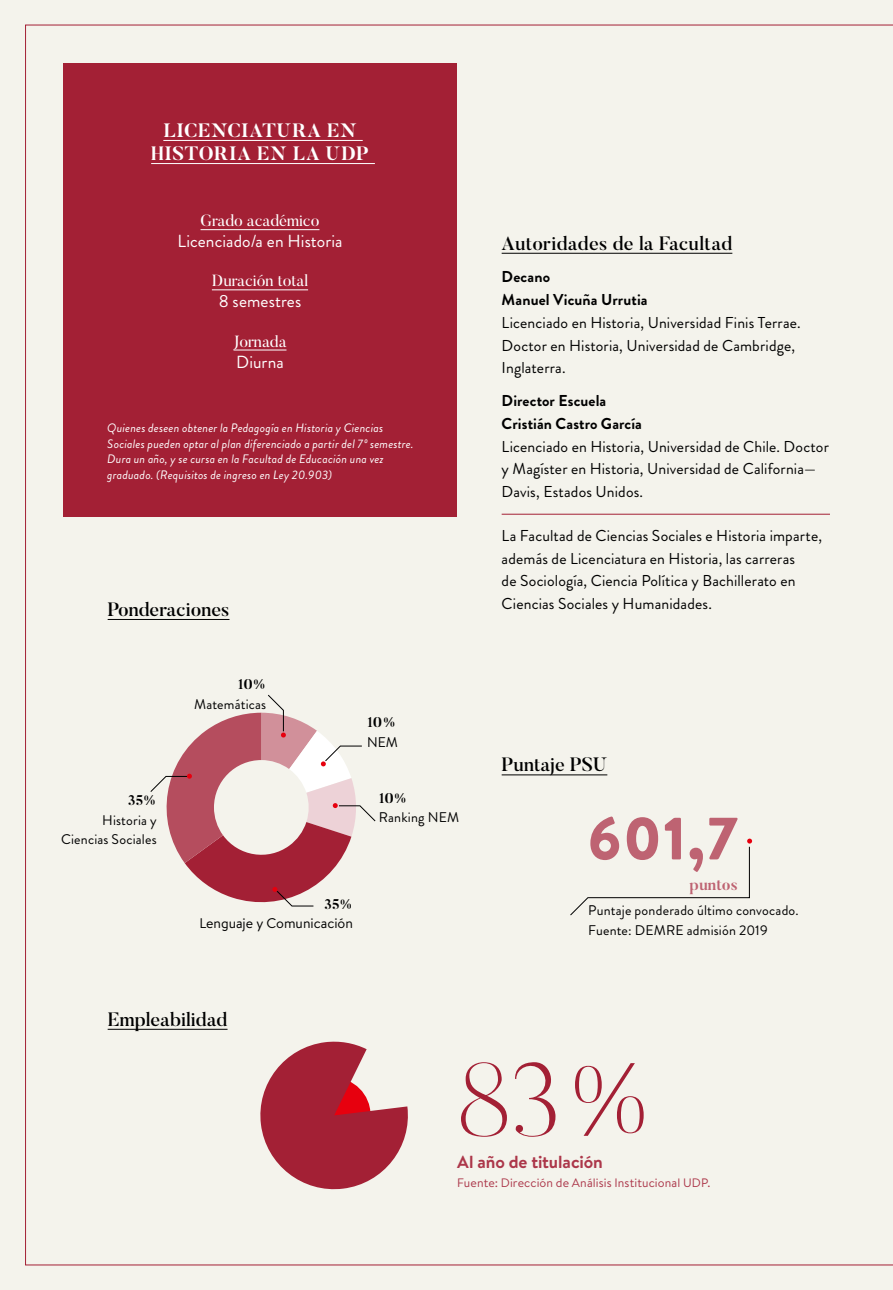
<style>
.page{position:relative;width:893px;height:1290px;background:#f4f3ec}
.page>*{position:absolute;margin:0;border:0;box-sizing:border-box;transform-origin:0 0}
.t1{font:200 103.25px "Butler";color:#a32035}
.t2{font:900 59.5px "Brandon Text";color:#be6372}
.t3{font:500 19.25px "Butler";color:#000}
.t4{font:700 19.25px/23.1px "Butler";letter-spacing:.03em;color:#fff;text-align:center}
.t5{font:17.5px "Brandon Grotesque";letter-spacing:.005em;color:#fff}
.t6{font:700 17.5px "Brandon Text";letter-spacing:-.005em;color:#ac374a}
.t7{font:16.1px "Butler";color:#fff}
.t8{font:15.75px/22.8px "Brandon Grotesque";letter-spacing:.01em;color:#000}
.t9{font:700 15.75px/22.8px "Brandon Grotesque";letter-spacing:.005em;color:#000}
.t10{font:700 15.75px "Butler";color:#be6372}
.t11{font:14px/19.2px "Brandon Grotesque";letter-spacing:.015em;color:#000}
.t12{font:14px "Brandon Text";color:#000}
.t13{font:700 14px "Butler";color:#000}
.t14{font:italic 12.25px/15.8px "Brandon Grotesque";letter-spacing:.015em;color:#fff}
.t15{font:12.25px "Brandon Text";letter-spacing:.01em;color:#ac374a}
</style>
<div class="page">
<div style="left:63px;top:63px;width:394px;height:453px;background:#a32035"></div>
<hr style="left:201px;top:229px;width:118px;height:1px;background:#fff">
<hr style="left:212px;top:289px;width:96px;height:1px;background:#fff">
<hr style="left:233px;top:350px;width:53px;height:1px;background:#fff">
<hr style="left:163px;top:140px;width:200px;height:1px;background:#fff">
<hr style="left:151px;top:163px;width:224px;height:1px;background:#fff">
<hr style="left:502px;top:774px;width:105px;height:1px;background:#000">
<hr style="left:108px;top:619px;width:121px;height:1px;background:#000">
<hr style="left:108px;top:1029px;width:120px;height:1px;background:#000">
<svg style="left:570px;top:838px;width:182px;height:78px"></svg>
<svg style="left:150px;top:694px;width:226px;height:213px"></svg>
<svg style="left:260px;top:1041px;width:148px;height:149px"></svg>
<hr style="left:502px;top:253px;width:230px;height:1px;background:#000">
<hr style="left:502px;top:514px;width:328px;height:1px;background:#a32035">
<p class="t4" style="left:151px;top:119px;width:219px">LICENCIATURA EN<br>HISTORIA EN LA UDP</p>
<p class="t7" style="left:201px;top:210px;width:120px">Grado académico</p>
<p class="t5" style="left:177px;top:229px;width:167px">Licenciado/a en Historia</p>
<p class="t7" style="left:212px;top:271px;width:98px">Duración total</p>
<p class="t5" style="left:219px;top:289px;width:84px">8 semestres</p>
<p class="t7" style="left:233px;top:331px;width:55px">Jornada</p>
<p class="t5" style="left:236px;top:349px;width:49px">Diurna</p>
<p class="t14" style="left:107px;top:420px;width:308px">Quienes deseen obtener la Pedagogía en Historia y Ciencias Sociales pueden optar al plan diferenciado a partir del 7º semestre.<br>Dura un año, y se cursa en la Facultad de Educación una vez graduado. (Requisitos de ingreso en Ley 20.903)</p>
<p class="t3" style="left:108px;top:597px;width:123px">Ponderaciones</p>
<p class="t13" style="left:128px;top:791px;width:30px">35%</p>
<p class="t11" style="left:61px;top:810px;width:97px;text-align:right">Historia y<br>Ciencias Sociales</p>
<p class="t13" style="left:238px;top:675px;width:30px">10%</p>
<p class="t11" style="left:194px;top:694px;width:74px">Matemáticas</p>
<p class="t13" style="left:367px;top:713px;width:30px">10%</p>
<p class="t12" style="left:367px;top:732px;width:32px">NEM</p>
<p class="t13" style="left:379px;top:789px;width:30px">10%</p>
<p class="t11" style="left:379px;top:808px;width:82px">Ranking NEM</p>
<p class="t13" style="left:325px;top:895px;width:30px">35%</p>
<p class="t12" style="left:199px;top:914px;width:155px">Lenguaje y Comunicación</p>
<p class="t3" style="left:108px;top:1007px;width:121px">Empleabilidad</p>
<p class="t3" style="left:502px;top:231px;width:232px">Autoridades de la Facultad</p>
<p class="t9" style="left:502px;top:266px;width:147px">Decano<br>Manuel Vicuña Urrutia</p>
<p class="t8" style="left:502px;top:311px;width:301px">Licenciado en Historia, Universidad Finis Terrae.<br>Doctor en Historia, Universidad de Cambridge,<br>Inglaterra.</p>
<p class="t9" style="left:502px;top:389px;width:142px">Director Escuela<br>Cristián Castro García</p>
<p class="t8" style="left:502px;top:435px;width:329px">Licenciado en Historia, Universidad de Chile. Doctor y Magíster en Historia, Universidad de California—<br>Davis, Estados Unidos.</p>
<p class="t8" style="left:502px;top:524px;width:322px">La Facultad de Ciencias Sociales e Historia imparte, además de Licenciatura en Historia, las carreras<br>de Sociología, Ciencia Política y Bachillerato en Ciencias Sociales y Humanidades.</p>
<p class="t3" style="left:502px;top:752px;width:107px">Puntaje PSU</p>
<h2 class="t2" style="left:587px;top:797px;width:152px">601,7</h2>
<p class="t11" style="left:588px;top:901px;width:212px">Puntaje ponderado último convocado.<br>Fuente: DEMRE admisión 2019</p>
<p class="t10" style="left:689px;top:874px;width:50px">puntos</p>
<h1 class="t1" style="left:457px;top:1035px;width:203px">83%</h1>
<p class="t6" style="left:457px;top:1149px;width:147px">Al año de titulación</p>
<p class="t15" style="left:457px;top:1174px;width:255px">Fuente: Dirección de Análisis Institucional UDP.</p>
</div>
